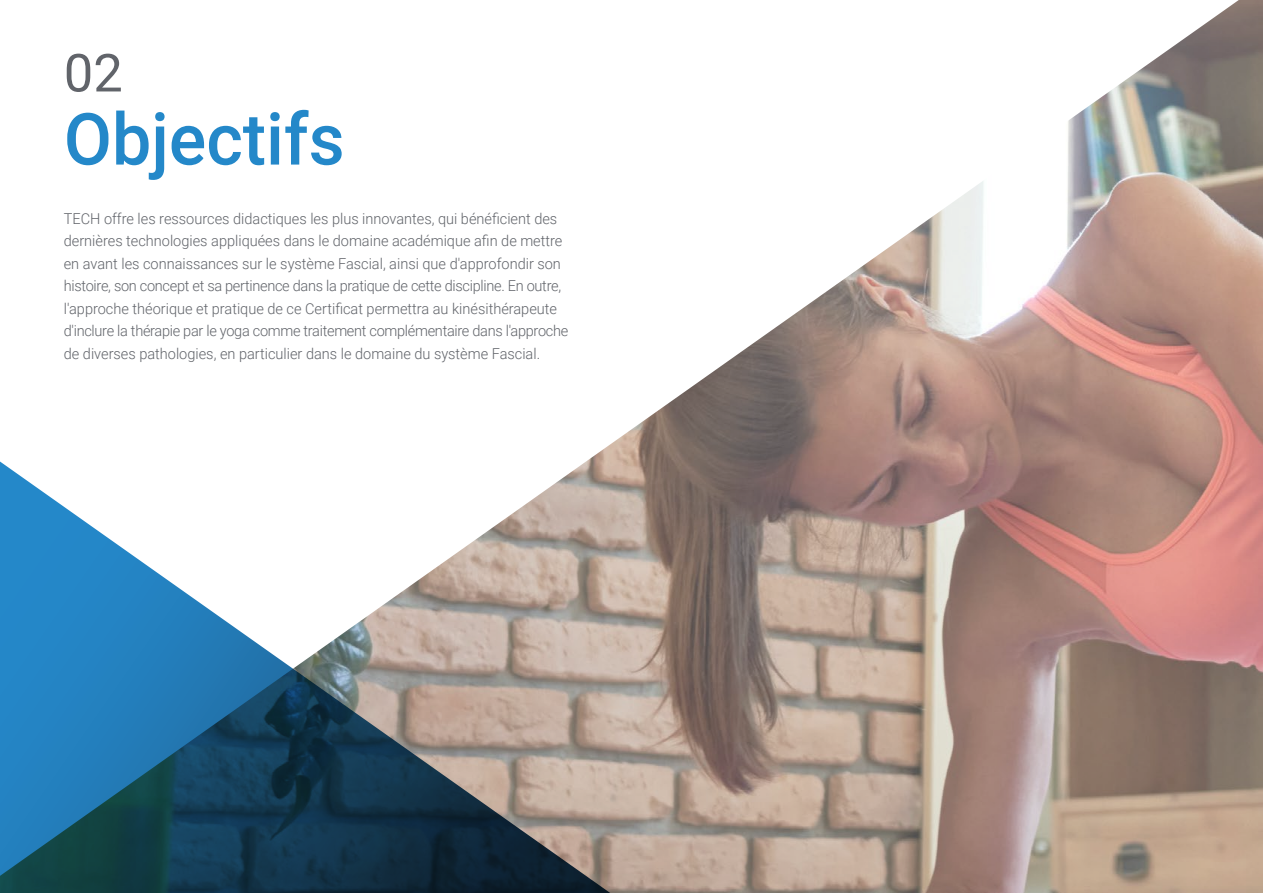
<style>
.page{position:relative;width:1263px;height:893px;background:#fff}
.page>*{position:absolute;margin:0;border:0;box-sizing:border-box;transform-origin:0 0}
.t1{font:500 72px "Roboto";color:#2488c9}
.t2{font:52.5px "Roboto";color:#61646a}
.t3{font:300 15px/22.5px "Roboto";color:#61646a}
</style>
<div class="page">
<img style="left:608px;top:0;width:655px;height:893px">
<svg style="left:0;top:446px;width:640px;height:447px"></svg>
<h2 class="t2" style="left:64px;top:36px;width:61px">02</h2>
<h1 class="t1" style="left:64px;top:89px;width:282px">Objectifs</h1>
<p class="t3" style="left:64px;top:207px;width:506px">TECH offre les ressources didactiques les plus innovantes, qui bénéficient des dernières technologies appliquées dans le domaine académique afin de mettre en avant les connaissances sur le système Fascial, ainsi que d'approfondir son histoire, son concept et sa pertinence dans la pratique de cette discipline. En outre, l'approche théorique et pratique de ce Certificat permettra au kinésithérapeute d'inclure la thérapie par le yoga comme traitement complémentaire dans l'approche de diverses pathologies, en particulier dans le domaine du système Fascial.</p>
</div>
